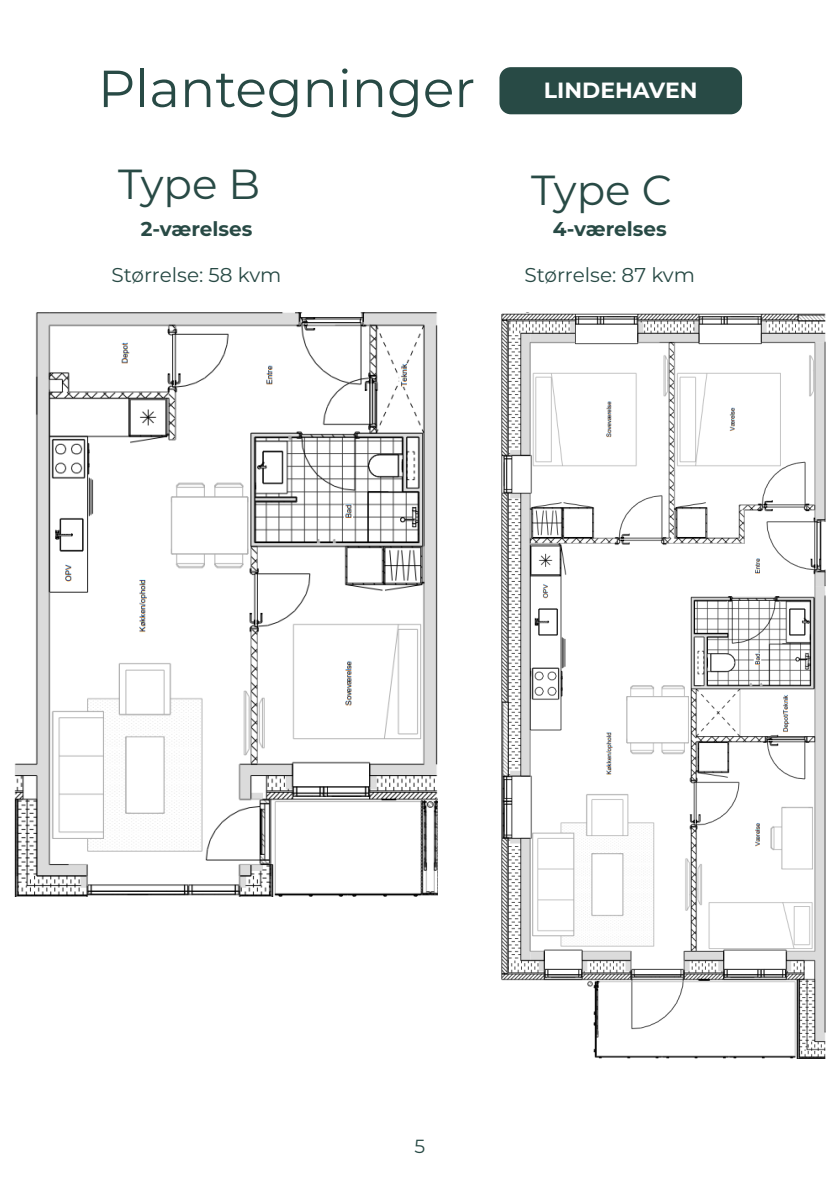
<style>
.page{position:relative;width:840px;height:1191px;background:#fff}
.page>*{position:absolute;margin:0;border:0;box-sizing:border-box;transform-origin:0 0}
.t1{font:52px "Montserrat";color:#284a45}
.t2{font:42px "Montserrat";color:#284a45}
.t3{font:700 22px "Montserrat";color:#fff}
.t4{font:20px "Montserrat";color:#284a45}
.t5{font:700 20px "Montserrat";color:#284a45}
.t6{font:19px "Montserrat";color:#284a45}
</style>
<div class="page">
<div style="left:499px;top:67px;width:242px;height:47px;background:#284a45;border-radius:11px"></div>
<img style="left:14px;top:312px;width:423px;height:584px">
<img style="left:501px;top:312px;width:324px;height:747px">
<p class="t1" style="left:98px;top:53px;width:378px">Plantegninger</p>
<p class="t3" style="left:543px;top:74px;width:155px">LINDEHAVEN</p>
<p class="t2" style="left:118px;top:155px;width:143px">Type B</p>
<p class="t2" style="left:531px;top:161px;width:142px">Type C</p>
<p class="t5" style="left:141px;top:214px;width:113px">2-værelses</p>
<p class="t4" style="left:111px;top:261px;width:171px">Størrelse: 58 kvm</p>
<p class="t5" style="left:552px;top:214px;width:115px">4-værelses</p>
<p class="t4" style="left:524px;top:261px;width:172px">Størrelse: 87 kvm</p>
<p class="t6" style="left:414px;top:1132px;width:12px">5</p>
</div>
